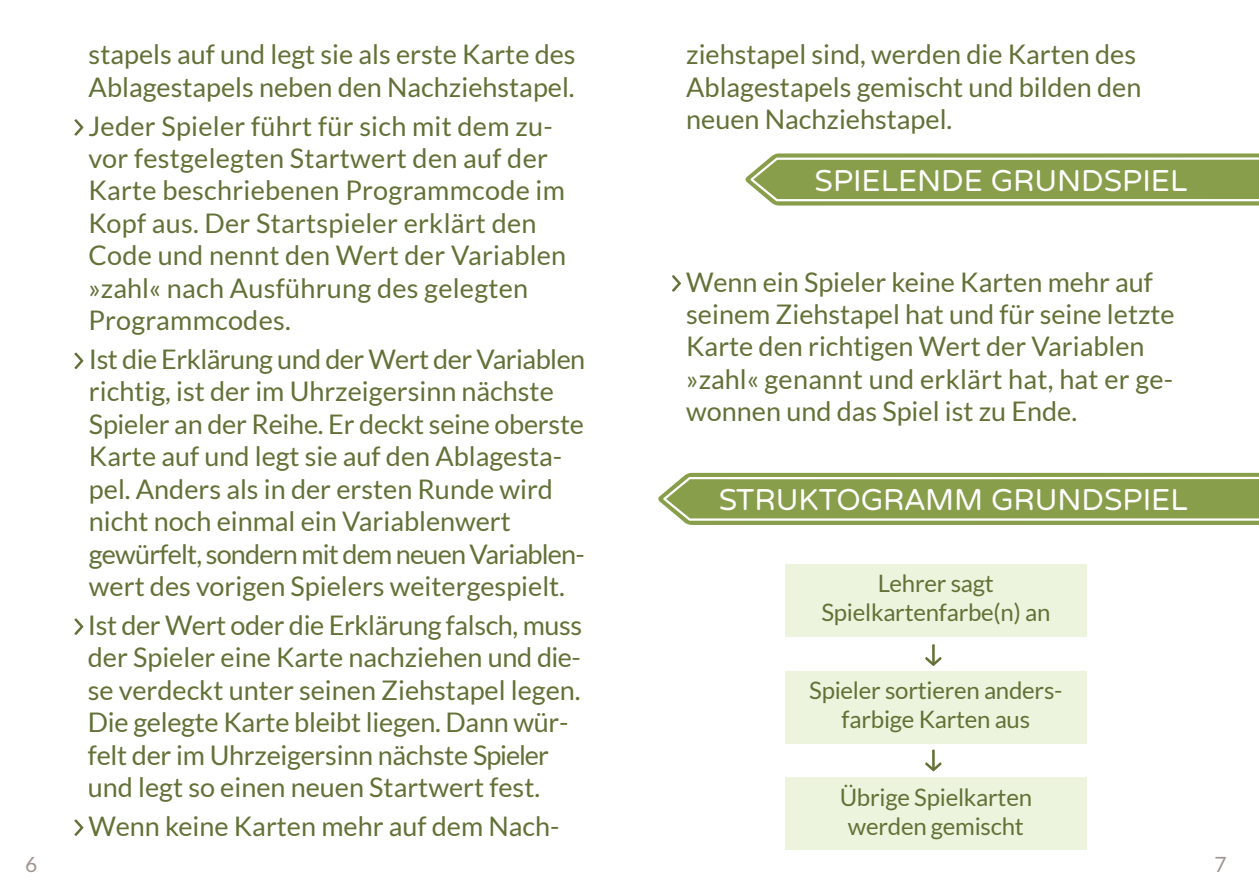
<style>
.page{position:relative;width:1259px;height:893px;background:#fff}
.page>*{position:absolute;margin:0;border:0;box-sizing:border-box;transform-origin:0 0}
.t1{font:30px "Varela Round";color:#fff}
.t2{font:27px/32.4px "Lato";color:#637137}
.t3{font:24px/28.8px "Lato";letter-spacing:-.01em;color:#637137;text-align:center}
.t4{font:21px "Lato";color:#9e9592}
</style>
<div class="page">
<svg style="left:745px;top:153px;width:514px;height:53px;background:#98aa62"></svg>
<svg style="left:74px;top:119px;width:9px;height:17px"></svg>
<svg style="left:74px;top:353px;width:9px;height:16px"></svg>
<svg style="left:74px;top:618px;width:9px;height:17px"></svg>
<svg style="left:74px;top:819px;width:9px;height:17px"></svg>
<svg style="left:672px;top:275px;width:9px;height:17px"></svg>
<svg style="left:658px;top:473px;width:601px;height:52px;background:#96a85e"></svg>
<div style="left:785px;top:564px;width:301px;height:73px;background:#edf4dd"></div>
<div style="left:785px;top:671px;width:301px;height:72px;background:#edf4dd"></div>
<div style="left:785px;top:778px;width:301px;height:72px;background:#edf4dd"></div>
<svg style="left:925px;top:644px;width:16px;height:22px"></svg>
<svg style="left:925px;top:749px;width:16px;height:22px"></svg>
<p class="t2" style="left:89px;top:38px;width:488px">stapels auf und legt sie als erste Karte des<br>Ablagestapels neben den Nachziehstapel.</p>
<p class="t2" style="left:88px;top:110px;width:479px">Jeder Spieler führt für sich mit dem zu&shy;vor festgelegten Startwert den auf der Karte beschriebenen Programmcode im Kopf aus. Der Startspieler erklärt den Code und nennt den Wert der Variablen »zahl« nach Ausführung des gelegten Programmcodes.</p>
<p class="t2" style="left:89px;top:343px;width:498px">Ist die Erklärung und der Wert der Variablen richtig, ist der im Uhrzeigersinn nächste Spieler an der Reihe. Er deckt seine oberste Karte auf und legt sie auf den Ablagesta&shy;pel. Anders als in der ersten Runde wird nicht noch einmal ein Variablenwert gewürfelt, sondern mit dem neuen Variablen&shy;wert des vorigen Spielers weitergespielt.</p>
<p class="t2" style="left:88px;top:609px;width:496px">Ist der Wert oder die Erklärung falsch, muss der Spieler eine Karte nachziehen und die&shy;se verdeckt unter seinen Ziehstapel legen.<br>Die gelegte Karte bleibt liegen. Dann wür&shy;felt der im Uhrzeigersinn nächste Spieler und legt so einen neuen Startwert fest.</p>
<p class="t2" style="left:89px;top:810px;width:472px">Wenn keine Karten mehr auf dem Nach-</p>
<p class="t2" style="left:686px;top:38px;width:456px">ziehstapel sind, werden die Karten des<br>Ablagestapels gemischt und bilden den neuen Nachziehstapel.</p>
<p class="t1" style="left:814px;top:163px;width:374px">SPIELENDE GRUNDSPIEL</p>
<p class="t2" style="left:686px;top:266px;width:490px">Wenn ein Spieler keine Karten mehr auf seinem Ziehstapel hat und für seine letzte Karte den richtigen Wert der Variablen »zahl« genannt und erklärt hat, hat er ge&shy;wonnen und das Spiel ist zu Ende.</p>
<p class="t1" style="left:719px;top:483px;width:470px">STRUKTOGRAMM GRUNDSPIEL</p>
<p class="t3" style="left:821px;top:569px;width:230px">Lehrer sagt<br>Spielkartenfarbe(n) an</p>
<p class="t3" style="left:809px;top:676px;width:255px">Spieler sortieren anders&shy;farbige Karten aus</p>
<p class="t3" style="left:839px;top:783px;width:194px">Übrige Spielkarten werden gemischt</p>
<p class="t4" style="left:25px;top:852px;width:14px">6</p>
<p class="t4" style="left:1214px;top:852px;width:14px">7</p>
</div>
